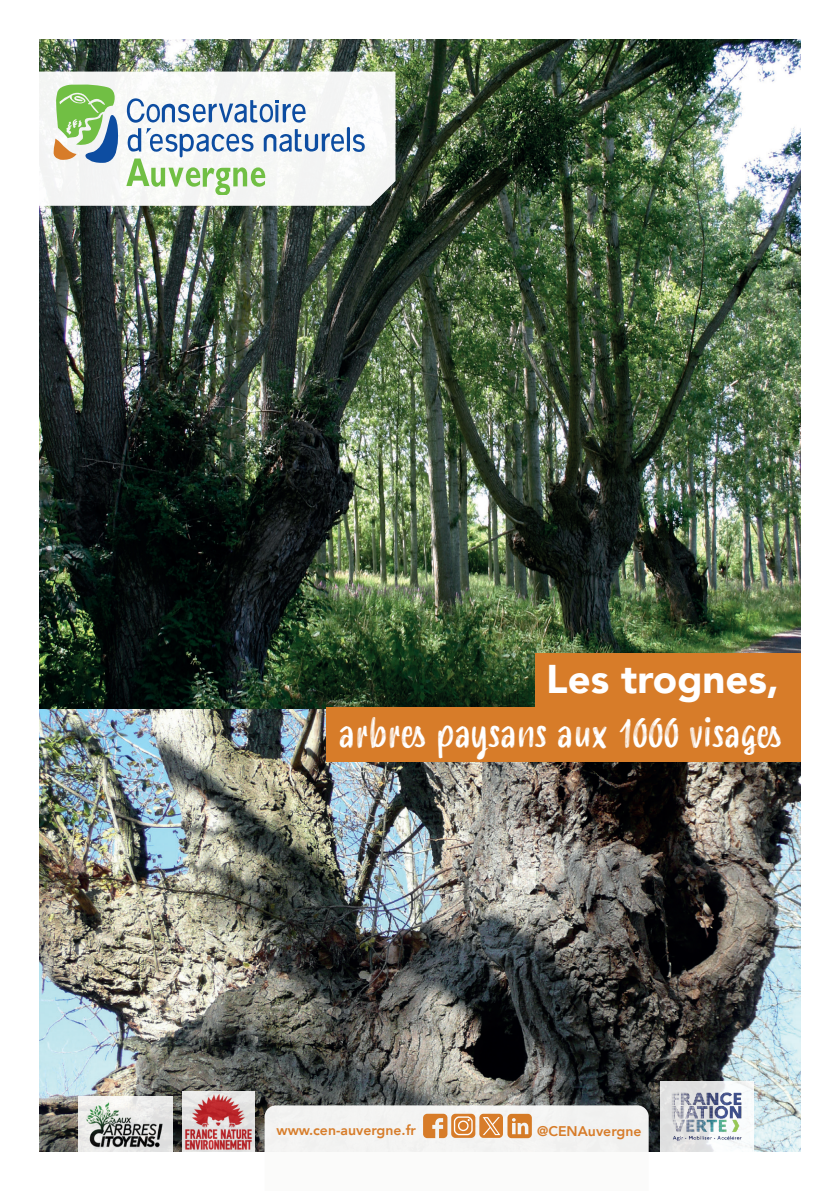
<style>
.page{position:relative;width:840px;height:1191px;background:#fff}
.page>*{position:absolute;margin:0;border:0;box-sizing:border-box;transform-origin:0 0}
.t1{font:40px "Smoothy";color:#fff}
.t2{font:900 40px "Avenir";color:#fff}
.t3{font:800 14px "Avenir";color:#d77c29}
</style>
<div class="page">
<img style="left:40px;top:708px;width:759px;height:443px">
<img style="left:40px;top:40px;width:759px;height:668px">
<div style="left:535px;top:653px;width:264px;height:57px;background:#d77c29"></div>
<div style="left:325px;top:707px;width:474px;height:55px;background:#d77c29"></div>
<svg style="left:39px;top:72px;width:356px;height:134px;fill:#f6f7f5"></svg>
<svg style="left:53px;top:83px;width:66px;height:81px"></svg>
<svg style="left:352px;top:134px;width:12px;height:18px"></svg>
<svg style="left:346px;top:127px;width:4px;height:25px"></svg>
<svg style="left:126px;top:98px;width:218px;height:96px"></svg>
<img style="left:79px;top:1096px;width:94px;height:55px">
<img style="left:659px;top:1080px;width:94px;height:71px">
<img style="left:182px;top:1091px;width:73px;height:60px">
<svg style="left:264px;top:1105px;width:384px;height:47px"></svg>
<h1 class="t2" style="left:546px;top:645px;width:234px">Les trognes,</h1>
<h1 class="t1" style="left:339px;top:704px;width:444px">arbres paysans aux 1000 visages</h1>
<p class="t3" style="left:276px;top:1119px;width:141px">www.cen-auvergne.fr</p>
<p class="t3" style="left:537px;top:1119px;width:106px">@CENAuvergne</p>
</div>
